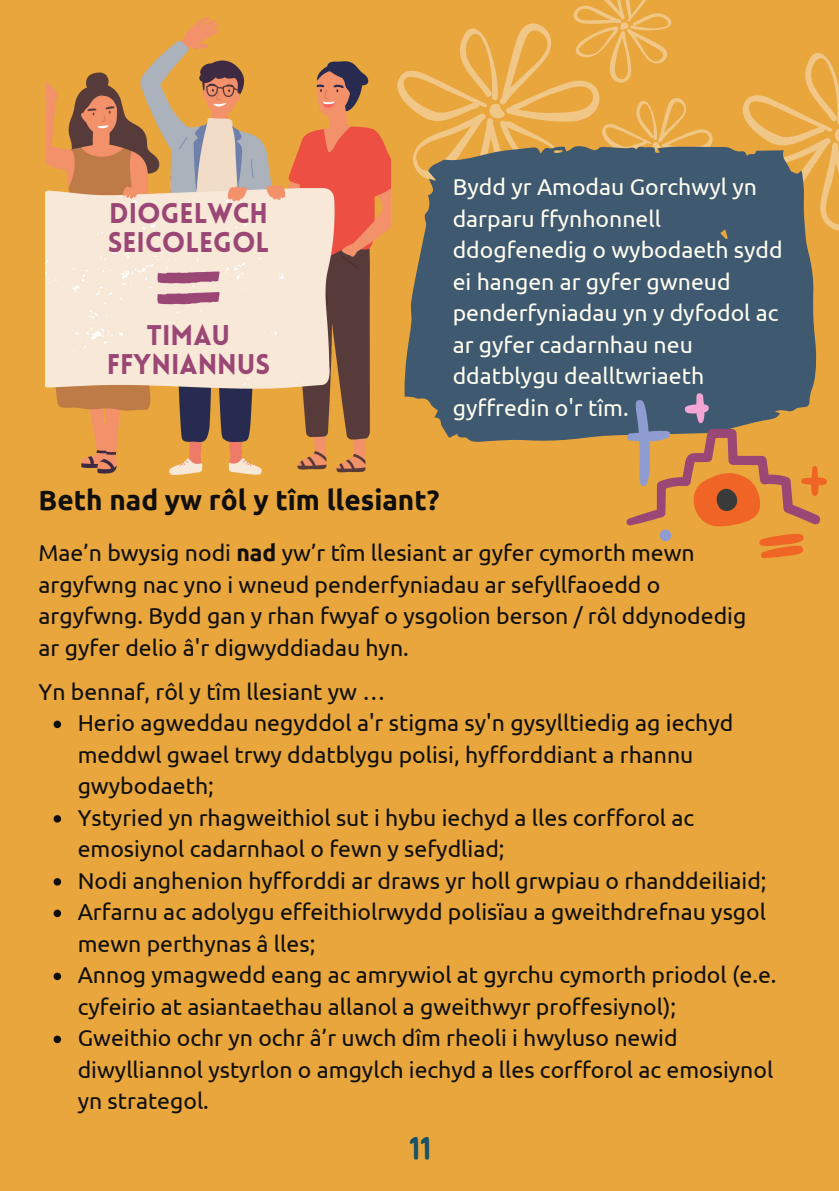
<style>
.page{position:relative;width:839px;height:1191px;background:#fff}
.page>*{position:absolute;margin:0;border:0;box-sizing:border-box;transform-origin:0 0}
.t1{font:32px "Bobby Jones Soft";color:#165368}
.t2{font:700 28px "Ubuntu";color:#100f0d}
.t3{font:900 27.8px/29px "Lovelo";color:#9b4775}
.t4{font:23px/31.6px "Ubuntu";color:#100f0d}
.t5{font:23px/31.6px "Ubuntu";color:#fefdef}
.s1{font-weight:700}
</style>
<div class="page">
<div style="left:0;top:0;width:838px;height:1191px;background:#e8a63d"></div>
<img style="left:45px;top:18px;width:345px;height:457px">
<svg style="left:157px;top:271px;width:63px;height:13px"></svg>
<svg style="left:156px;top:292px;width:65px;height:13px"></svg>
<svg style="left:386px;top:0;width:322px;height:213px"></svg>
<svg style="left:742px;top:53px;width:96px;height:178px"></svg>
<svg style="left:401px;top:131px;width:426px;height:311px;background:#596569"></svg>
<svg style="left:624px;top:392px;width:203px;height:166px"></svg>
<svg style="left:54px;top:721px;width:7px;height:7px"></svg>
<svg style="left:54px;top:815px;width:7px;height:8px"></svg>
<svg style="left:54px;top:878px;width:7px;height:8px"></svg>
<svg style="left:54px;top:910px;width:7px;height:7px"></svg>
<svg style="left:54px;top:973px;width:7px;height:7px"></svg>
<svg style="left:54px;top:1036px;width:7px;height:7px"></svg>
<p class="t3" style="left:108px;top:202px;width:163px">DIOGELWCH<br>SEICOLEGOL</p>
<p class="t3" style="left:107px;top:324px;width:165px;text-align:center">TIMAU<br>FFYNIANNUS</p>
<p class="t5" style="left:452px;top:171px;width:331px">Bydd yr Amodau Gorchwyl yn darparu ffynhonnell ddogfenedig o wybodaeth sydd ei hangen ar gyfer gwneud penderfyniadau yn y dyfodol ac ar gyfer cadarnhau neu ddatblygu dealltwriaeth gyffredin o'r tîm.</p>
<p class="t2" style="left:39px;top:484px;width:402px">Beth nad yw rôl y tîm llesiant?</p>
<p class="t4" style="left:39px;top:537px;width:709px">Mae’n bwysig nodi <span class="s1">nad</span> yw’r tîm llesiant ar gyfer cymorth mewn argyfwng nac yno i wneud penderfyniadau ar sefyllfaoedd o argyfwng. Bydd gan y rhan fwyaf o ysgolion berson / rôl ddynodedig ar gyfer delio â'r digwyddiadau hyn.</p>
<p class="t4" style="left:39px;top:675px;width:348px">Yn bennaf, rôl y tîm llesiant yw …</p>
<p class="t4" style="left:78px;top:707px;width:700px">Herio agweddau negyddol a'r stigma sy'n gysylltiedig ag iechyd meddwl gwael trwy ddatblygu polisi, hyfforddiant a rhannu gwybodaeth;<br>Ystyried yn rhagweithiol sut i hybu iechyd a lles corfforol ac emosiynol cadarnhaol o fewn y sefydliad;<br>Nodi anghenion hyfforddi ar draws yr holl grwpiau o rhanddeiliaid; Arfarnu ac adolygu effeithiolrwydd polisïau a gweithdrefnau ysgol mewn perthynas â lles;<br>Annog ymagwedd eang ac amrywiol at gyrchu cymorth priodol (e.e. cyfeirio at asiantaethau allanol a gweithwyr proffesiynol);<br>Gweithio ochr yn ochr â’r uwch dîm rheoli i hwyluso newid diwylliannol ystyrlon o amgylch iechyd a lles corfforol ac emosiynol yn strategol.</p>
<h1 class="t1" style="left:409px;top:1128px;width:23px">11</h1>
</div>
